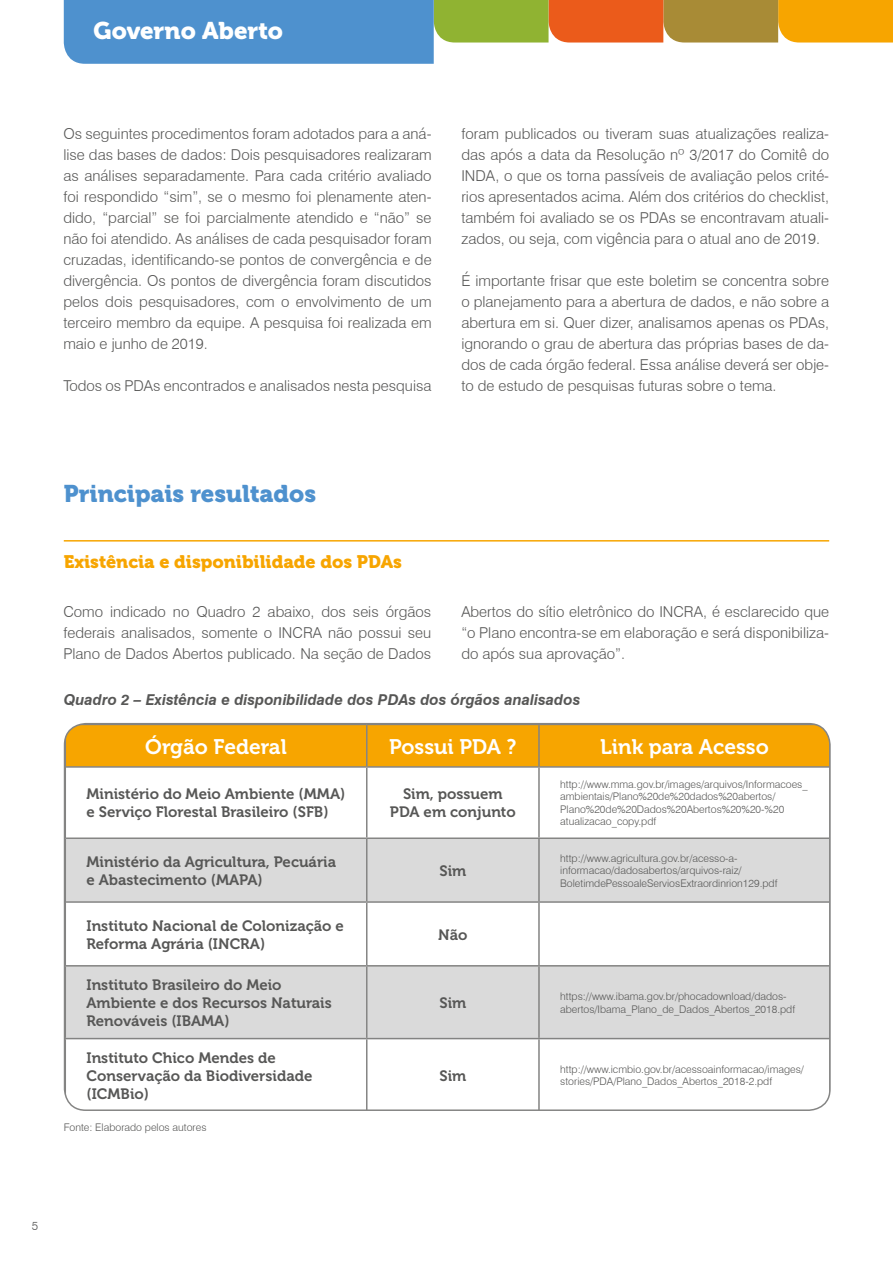
<style>
.page{position:relative;width:893px;height:1263px;background:#fff}
.page>*{position:absolute;margin:0;border:0;box-sizing:border-box;transform-origin:0 0}
.t1{font:24px "Museo 900";color:#4e91ce}
.t2{font:24px "Museo 900";color:#fff}
.t3{font:21px "Museo 700";color:#fff}
.t4{font:18px "Museo 900";color:#f7a500}
.t5{font:300 15px/21px "Swiss 721 BT";color:#575756;text-align:justify}
.t6{font:15px/18px "Museo 700";color:#575756}
.t7{font:italic 700 15px "Swiss 721 BT";color:#575756}
.t8{font:300 12px "Swiss 721 BT";color:#575756}
.t9{font:300 10.5px/12.6px "Swiss 721 BT";color:#575756}
</style>
<div class="page">
<svg style="left:64px;top:0;width:829px;height:64px"></svg>
<hr style="left:64px;top:540px;width:765px;height:2px;background:#f7a500">
<div style="left:66px;top:725px;width:762px;height:41px;background:#f7a500"></div>
<svg style="left:67px;top:839px;width:761px;height:199px;fill:#dadada"></svg>
<hr style="left:65px;top:724px;width:302px;height:1px;background:#838382">
<hr style="left:65px;top:725px;width:1px;height:42px;background:#838382">
<hr style="left:539px;top:724px;width:291px;height:1px;background:#838382">
<hr style="left:538px;top:725px;width:2px;height:41px;background:#838382">
<hr style="left:829px;top:725px;width:1px;height:42px;background:#838382">
<hr style="left:366px;top:725px;width:1px;height:41px;background:#858584">
<hr style="left:66px;top:766px;width:301px;height:2px;background:#858584">
<hr style="left:367px;top:766px;width:172px;height:2px;background:#858584">
<hr style="left:539px;top:766px;width:290px;height:2px;background:#858584">
<hr style="left:538px;top:768px;width:2px;height:69px;background:#838382">
<hr style="left:538px;top:839px;width:2px;height:62px;background:#838382">
<hr style="left:538px;top:903px;width:2px;height:62px;background:#838382">
<hr style="left:65px;top:965px;width:302px;height:1px;background:#838382">
<hr style="left:367px;top:965px;width:172px;height:1px;background:#838382">
<hr style="left:539px;top:965px;width:291px;height:1px;background:#838382">
<hr style="left:538px;top:966px;width:2px;height:72px;background:#838382">
<hr style="left:65px;top:1038px;width:302px;height:1px;background:#838382">
<hr style="left:65px;top:1039px;width:1px;height:71px;background:#838382">
<hr style="left:367px;top:1038px;width:172px;height:1px;background:#838382">
<hr style="left:539px;top:1038px;width:291px;height:1px;background:#838382">
<hr style="left:538px;top:1039px;width:2px;height:71px;background:#838382">
<hr style="left:829px;top:1039px;width:1px;height:71px;background:#838382">
<hr style="left:65px;top:1110px;width:302px;height:1px;background:#838382">
<hr style="left:539px;top:1110px;width:291px;height:1px;background:#838382">
<hr style="left:366px;top:768px;width:1px;height:69px;background:#858584">
<hr style="left:66px;top:837px;width:301px;height:2px;background:#858584">
<hr style="left:367px;top:837px;width:172px;height:2px;background:#858584">
<hr style="left:366px;top:839px;width:1px;height:62px;background:#858584">
<hr style="left:539px;top:837px;width:290px;height:2px;background:#858584">
<hr style="left:66px;top:901px;width:301px;height:2px;background:#858584">
<hr style="left:367px;top:901px;width:172px;height:2px;background:#858584">
<hr style="left:366px;top:903px;width:1px;height:62px;background:#858584">
<hr style="left:539px;top:901px;width:290px;height:2px;background:#858584">
<hr style="left:366px;top:966px;width:1px;height:72px;background:#858584">
<hr style="left:366px;top:1039px;width:1px;height:71px;background:#858584">
<div style="left:64px;top:723px;width:767px;height:388px;border:2px solid #858584;border-radius:21px"></div>
<h1 class="t2" style="left:94px;top:17px;width:191px">Governo Aberto</h1>
<p class="t5" style="left:63px;top:123px;width:370px">Os seguintes procedimentos foram adotados para a aná&shy;lise das bases de dados: Dois pesquisadores realizaram as análises separadamente. Para cada critério avaliado foi respondido “sim”, se o mesmo foi plenamente aten&shy;dido, “parcial” se foi parcialmente atendido e “não” se não foi atendido. As análises de cada pesquisador foram cruzadas, identificando-se pontos de convergência e de divergência. Os pontos de divergência foram discutidos pelos dois pesquisadores, com o envolvimento de um terceiro membro da equipe. A pesquisa foi realizada em maio e junho de 2019.</p>
<p class="t5" style="left:63px;top:375px;width:370px">Todos os PDAs encontrados e analisados nesta pesquisa</p>
<p class="t5" style="left:461px;top:123px;width:369px">foram publicados ou tiveram suas atualizações realiza&shy;das após a data da Resolução nº 3/2017 do Comitê do INDA, o que os torna passíveis de avaliação pelos crité&shy;rios apresentados acima. Além dos critérios do checklist, também foi avaliado se os PDAs se encontravam atuali&shy;zados, ou seja, com vigência para o atual ano de 2019.</p>
<p class="t5" style="left:461px;top:270px;width:369px">É importante frisar que este boletim se concentra sobre o planejamento para a abertura de dados, e não sobre a abertura em si. Quer dizer, analisamos apenas os PDAs, ignorando o grau de abertura das próprias bases de da&shy;dos de cada órgão federal. Essa análise deverá ser obje&shy;to de estudo de pesquisas futuras sobre o tema.</p>
<h1 class="t1" style="left:64px;top:480px;width:254px">Principais resultados</h1>
<p class="t4" style="left:64px;top:551px;width:340px">Existência e disponibilidade dos PDAs</p>
<p class="t5" style="left:63px;top:601px;width:369px">Como indicado no Quadro 2 abaixo, dos seis órgãos federais analisados, somente o INCRA não possui seu Plano de Dados Abertos publicado. Na seção de Dados</p>
<p class="t5" style="left:461px;top:601px;width:369px">Abertos do sítio eletrônico do INCRA, é esclarecido que “o Plano encontra-se em elaboração e será disponibiliza&shy;do após sua aprovação”.</p>
<p class="t7" style="left:64px;top:690px;width:518px">Quadro 2 – Existência e disponibilidade dos PDAs dos órgãos analisados</p>
<h2 class="t3" style="left:145px;top:735px;width:143px">Órgão Federal</h2>
<h2 class="t3" style="left:389px;top:735px;width:129px">Possui PDA ?</h2>
<h2 class="t3" style="left:600px;top:735px;width:170px">Link para Acesso</h2>
<p class="t6" style="left:87px;top:785px;width:260px">Ministério do Meio Ambiente (MMA) e Serviço Florestal Brasileiro (SFB)</p>
<p class="t6" style="left:390px;top:785px;width:127px;text-align:center">Sim, possuem<br>PDA em conjunto</p>
<p class="t9" style="left:560px;top:777px;width:249px">http://www.mma.gov.br/images/arquivos/Informacoes_ ambientais/Plano%20de%20dados%20abertos/ Plano%20de%20Dados%20Abertos%20%20-%20 atualizacao_copy.pdf</p>
<p class="t6" style="left:87px;top:853px;width:251px">Ministério da Agricultura, Pecuária e Abastecimento (MAPA)</p>
<p class="t6" style="left:439px;top:862px;width:28px">Sim</p>
<p class="t9" style="left:560px;top:851px;width:219px">http://www.agricultura.gov.br/acesso-a&shy;informacao/dadosabertos/arquivos-raiz/<br>BoletimdePessoaleServiosExtraordinrion129.pdf</p>
<p class="t6" style="left:87px;top:916px;width:259px">Instituto Nacional de Colonização e<br>Reforma Agrária (INCRA)</p>
<p class="t6" style="left:438px;top:925px;width:31px">Não</p>
<p class="t6" style="left:87px;top:976px;width:247px">Instituto Brasileiro do Meio<br>Ambiente e dos Recursos Naturais<br>Renováveis (IBAMA)</p>
<p class="t6" style="left:439px;top:994px;width:28px">Sim</p>
<p class="t9" style="left:560px;top:990px;width:236px">https://www.ibama.gov.br/phocadownload/dados&shy;abertos/Ibama_Plano_de_Dados_Abertos_2018.pdf</p>
<p class="t6" style="left:87px;top:1048px;width:227px">Instituto Chico Mendes de<br>Conservação da Biodiversidade (ICMBio)</p>
<p class="t9" style="left:64px;top:1120px;width:144px">Fonte: Elaborado pelos autores</p>
<p class="t6" style="left:439px;top:1066px;width:28px">Sim</p>
<p class="t9" style="left:560px;top:1062px;width:245px">http://www.icmbio.gov.br/acessoainformacao/images/ stories/PDA/Plano_Dados_Abertos_2018-2.pdf</p>
<p class="t8" style="left:32px;top:1218px;width:8px">5</p>
</div>
